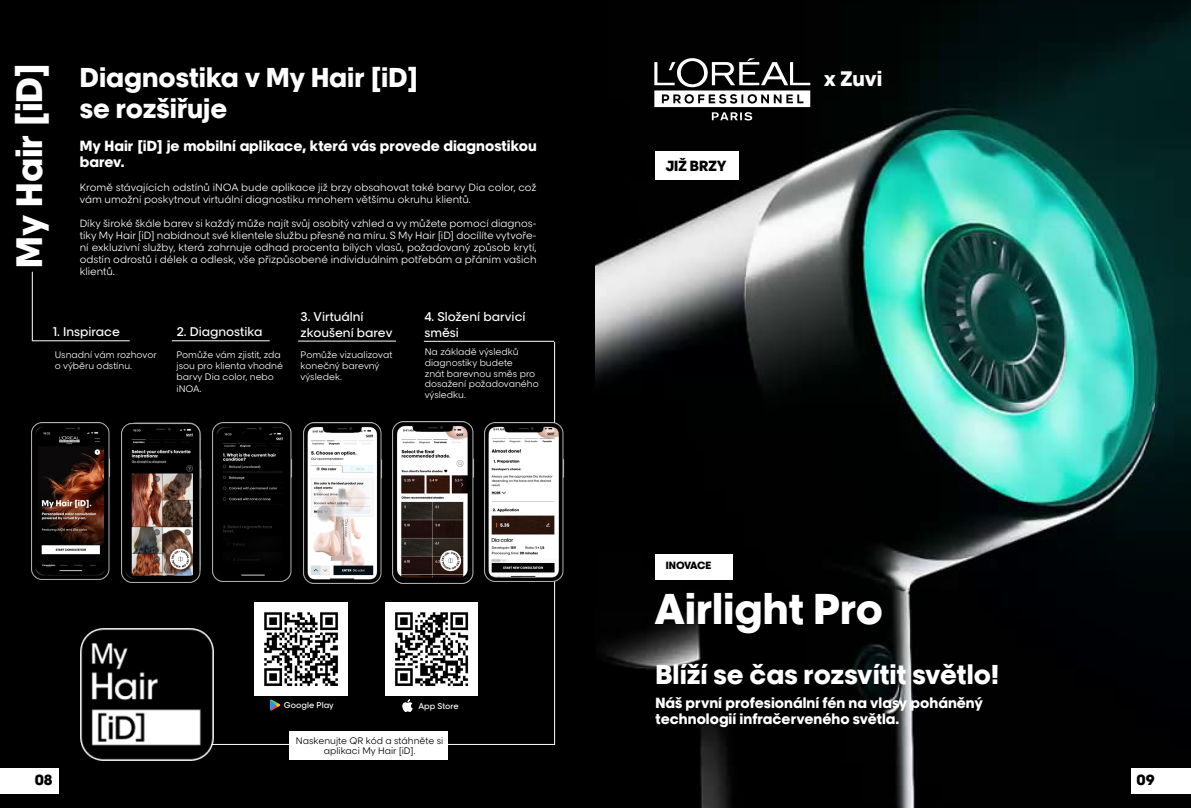
<style>
.page{position:relative;width:1191px;height:808px;background:#fff}
.page>*{position:absolute;margin:0;border:0;box-sizing:border-box;transform-origin:0 0}
.t1{font:41px "LOREAL PRO 5 Bold";color:#fff}
.t2{font:35px "LOREAL PRO 5 Bold";color:#fff}
.t3{font:26px/31.2px "LOREAL PRO 5 Bold";color:#fff}
.t4{font:20px "LOREAL PRO 5 Bold";color:#fff}
.t5{font:14px/16px "LOREAL PRO 5 Bold";color:#fff}
.t6{font:14px "LOREAL PRO 5 Bold";color:#000}
.t7{font:12px/16px "LOREAL PRO 3 Medium";color:#fff}
.t8{font:10px/12px "LOREAL PRO 2 Book";color:#fff}
.t9{font:10px "LOREAL PRO 5 Bold";letter-spacing:-.025em;color:#000}
.t10{font:9px/10.8px "LOREAL PRO 2 Book";color:#fff}
.t11{font:9px/10.8px "LOREAL PRO 2 Book";color:#000;text-align:center}
.t12{font:8px "LOREAL PRO 3 Medium";color:#fff}
.s1{font-size:10px}
</style>
<div class="page">
<img style="left:594px;top:0;width:597px;height:808px">
<div style="left:0;top:0;width:594px;height:808px;background:#000"></div>
<div style="left:0;top:768px;width:59px;height:26px;background:#fff"></div>
<div style="left:1131px;top:768px;width:60px;height:26px;background:#fff"></div>
<div style="left:655px;top:151px;width:84px;height:29px;background:#fff"></div>
<svg style="left:654px;top:58px;width:156px;height:63px"></svg>
<div style="left:655px;top:554px;width:78px;height:25px;background:#fff"></div>
<img style="left:81px;top:629px;width:132px;height:132px">
<img style="left:31px;top:422px;width:80px;height:158px">
<img style="left:122px;top:422px;width:79px;height:160px">
<img style="left:212px;top:422px;width:80px;height:160px">
<img style="left:303px;top:422px;width:80px;height:161px">
<img style="left:393px;top:421px;width:82px;height:163px">
<hr style="left:32px;top:272px;width:1px;height:69px;background:#fff">
<hr style="left:554px;top:342px;width:1px;height:402px;background:#fff">
<hr style="left:32px;top:340px;width:98px;height:1px;background:#fff">
<hr style="left:172px;top:340px;width:98px;height:1px;background:#fff">
<hr style="left:298px;top:341px;width:98px;height:1px;background:#fff">
<hr style="left:424px;top:341px;width:130px;height:1px;background:#fff">
<hr style="left:211px;top:744px;width:344px;height:1px;background:#fff">
<img style="left:485px;top:422px;width:79px;height:160px">
<img style="left:254px;top:602px;width:93px;height:93px">
<img style="left:385px;top:602px;width:93px;height:93px">
<svg style="left:269px;top:699px;width:12px;height:12px"></svg>
<svg style="left:402px;top:699px;width:11px;height:12px"></svg>
<div style="left:290px;top:731px;width:158px;height:28px;background:#fff"></div>
<h2 class="t2" style="left:2px;top:267px;width:207px;rotate:-90deg">My Hair [iD]</h2>
<h3 class="t3" style="left:80px;top:60px;width:340px">Diagnostika v My Hair [iD] se rozšiřuje</h3>
<h3 class="t5" style="left:80px;top:137px;width:458px">My Hair [iD] je mobilní aplikace, která vás provede diagnostikou barev.</h3>
<p class="t8" style="left:80px;top:181px;width:458px">Kromě stávajících odstínů iNOA bude aplikace již brzy obsahovat také barvy Dia color, což vám umožní poskytnout virtuální diagnostiku mnohem většímu okruhu klientů.</p>
<p class="t8" style="left:80px;top:217px;width:458px;text-align:justify">Díky široké škále barev si každý může najít svůj osobitý vzhled a vy můžete pomocí diagnos&shy;tiky My Hair [iD] nabídnout své klientele službu přesně na míru. S My Hair [iD] docílíte vytvoře&shy;ní exkluzivní služby, která zahrnuje odhad procenta bílých vlasů, požadovaný způsob krytí, odstín odrostů i délek a odlesk, vše přizpůsobené individuálním potřebám a přáním vašich klientů.</p>
<p class="t7" style="left:53px;top:323px;width:69px">1. Inspirace</p>
<p class="t7" style="left:177px;top:323px;width:87px">2. Diagnostika</p>
<p class="t10" style="left:55px;top:349px;width:103px">Usnadní vám rozhovor o výběru odstínu.</p>
<p class="t10" style="left:176px;top:349px;width:108px">Pomůže vám zjistit, zda jsou pro klienta vhodné barvy Dia color, nebo</p>
<p class="t10" style="left:176px;top:383px;width:27px">iNOA<span class="s1">.</span></p>
<p class="t7" style="left:301px;top:307px;width:93px">3. Virtuální zkoušení barev</p>
<p class="t7" style="left:424px;top:307px;width:103px">4. Složení barvicí směsi</p>
<p class="t10" style="left:301px;top:349px;width:93px">Pomůže vizualizovat konečný barevný výsledek.</p>
<p class="t10" style="left:425px;top:346px;width:116px">Na základě výsledků diagnostiky budete<br>znát barevnou směs pro dosažení požadovaného výsledku.</p>
<p class="t12" style="left:284px;top:699px;width:51px">Google Play</p>
<p class="t12" style="left:418px;top:700px;width:42px">App Store</p>
<p class="t11" style="left:296px;top:734px;width:149px">Naskenujte QR kód a stáhněte si aplikaci My Hair [iD].</p>
<h3 class="t6" style="left:665px;top:155px;width:62px">JIŽ BRZY</h3>
<h3 class="t4" style="left:823px;top:63px;width:60px">x Zuvi</h3>
<p class="t9" style="left:666px;top:558px;width:47px">INOVACE</p>
<h1 class="t1" style="left:654px;top:577px;width:230px">Airlight Pro</h1>
<h3 class="t3" style="left:655px;top:657px;width:345px">Blíží se čas rozsvítit světlo!</h3>
<h3 class="t5" style="left:655px;top:693px;width:329px">Náš první profesionální fén na vlasy poháněný technologií infračerveného světla.</h3>
<h3 class="t6" style="left:35px;top:769px;width:19px">08</h3>
<h3 class="t6" style="left:1136px;top:769px;width:20px">09</h3>
</div>
